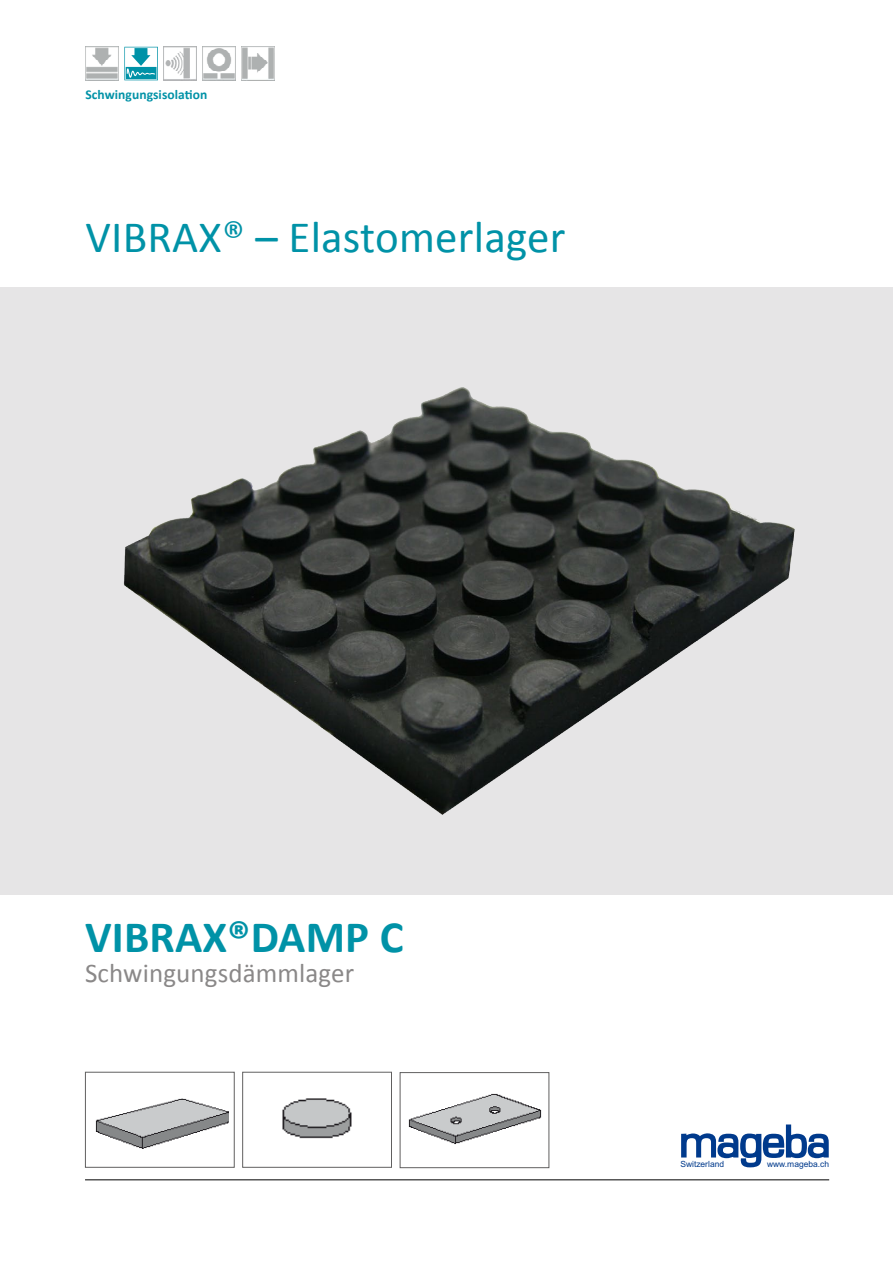
<style>
.page{position:relative;width:893px;height:1263px;background:#fff}
.page>*{position:absolute;margin:0;border:0;box-sizing:border-box;transform-origin:0 0}
.t1{font:45px "Calibri";letter-spacing:.005em;color:#0092a7}
.t2{font:700 45px "Calibri";letter-spacing:.005em;color:#0092a7}
.t3{font:27px "Calibri";letter-spacing:.005em;color:#8a8888}
.t4{font:700 13.5px "Calibri";letter-spacing:.005em;color:#0092a7}
.t5{font:8.55px "Arial";color:#003a8c}
</style>
<div class="page">
<hr style="left:85px;top:1179px;width:744px;height:1px;background:#000">
<svg style="left:124px;top:47px;width:34px;height:33px"></svg>
<img style="left:85px;top:47px;width:34px;height:33px">
<img style="left:163px;top:47px;width:34px;height:33px">
<img style="left:241px;top:47px;width:34px;height:33px">
<img style="left:202px;top:47px;width:34px;height:33px">
<img style="left:0;top:287px;width:893px;height:608px">
<div style="left:400px;top:1072px;width:149px;height:96px;border:1px solid #616060"></div>
<div style="left:242px;top:1072px;width:150px;height:96px;border:1px solid #616060"></div>
<div style="left:85px;top:1072px;width:150px;height:96px;border:1px solid #616060"></div>
<img style="left:95px;top:1098px;width:134px;height:51px">
<img style="left:282px;top:1098px;width:70px;height:41px">
<img style="left:408px;top:1094px;width:133px;height:50px">
<svg style="left:681px;top:1124px;width:148px;height:43px"></svg>
<h3 class="t4" style="left:85px;top:85px;width:123px">Schwingungsisolation</h3>
<h1 class="t1" style="left:85px;top:206px;width:482px">VIBRAX® – Elastomerlager</h1>
<h1 class="t2" style="left:85px;top:905px;width:320px">VIBRAX®DAMP C</h1>
<h2 class="t3" style="left:85px;top:954px;width:271px">Schwingungsdämmlager</h2>
<p class="t5" style="left:680px;top:1159px;width:45px">Switzerland</p>
<p class="t5" style="left:767px;top:1159px;width:64px">www.mageba.ch</p>
</div>
